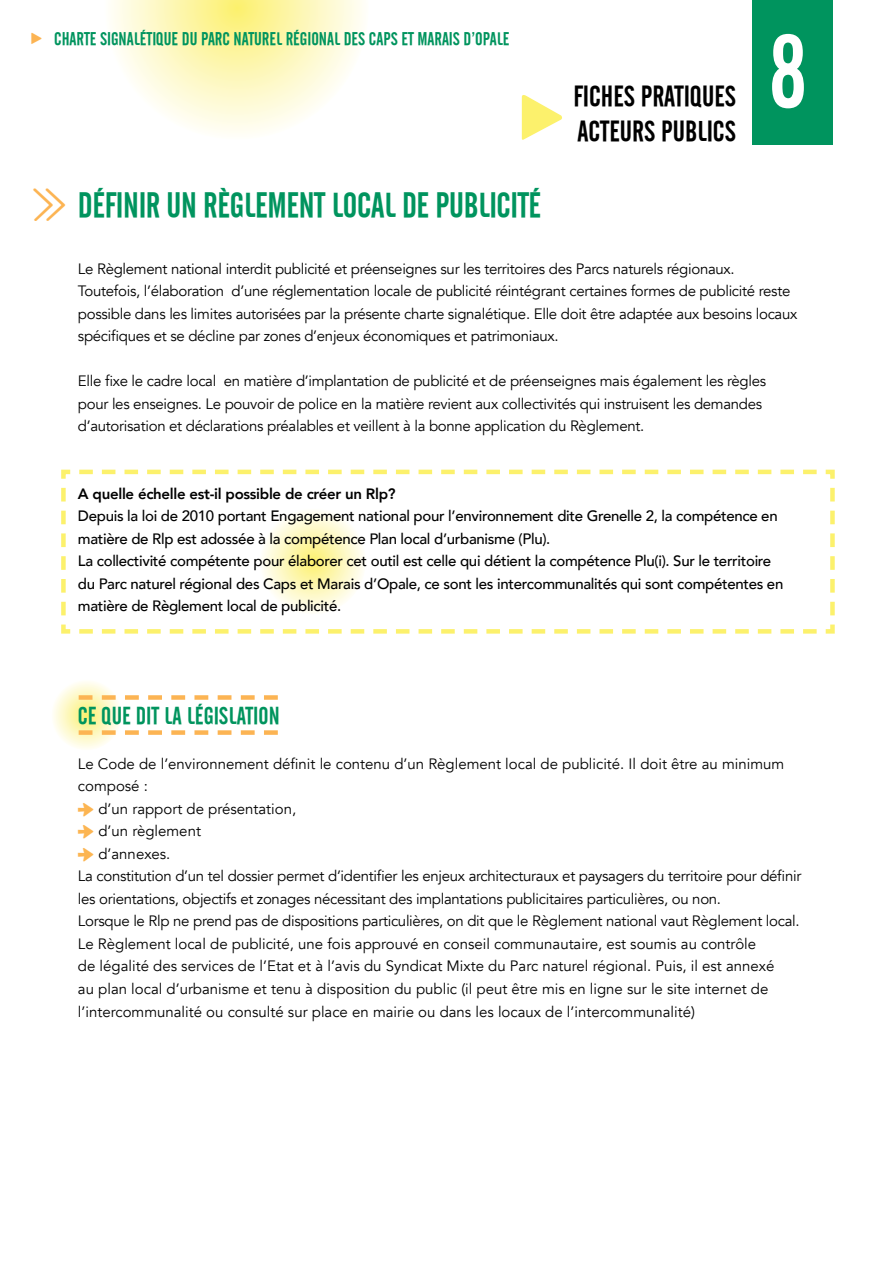
<style>
.page{position:relative;width:893px;height:1263px;background:#fff}
.page>*{position:absolute;margin:0;border:0;box-sizing:border-box;transform-origin:0 0}
.t1{font:101.25px "Cafeta";color:#fff}
.t2{font:72px "For Buttons";color:#fcf16c}
.t3{font:34.5px "Cafeta";letter-spacing:-.01em;color:#00945e}
.t4{font:28.5px "Cafeta";color:#000}
.t5{font:24px "Cafeta";color:#00945e}
.t6{font:18px "Cafeta";color:#00945e}
.t7{font:15px/22.5px "Avenir";color:#000}
.t8{font:15px/22.5px "Avenir";letter-spacing:-.02em;color:#000}
.t9{font:500 15px/22.5px "Avenir";letter-spacing:-.02em;color:#000}
.t10{font:800 15px "Avenir";letter-spacing:-.02em;color:#000}
.s1{font-family:"For Buttons";color:#fcb453}
.s2{font-family:"For Buttons";font-size:36px;color:#fcb453}
.s3{font-family:"Arrowstfb";font-size:13.5px;color:#fcb552}
</style>
<div class="page">
<svg style="left:61px;top:469px;width:774px;height:165px"></svg>
<svg style="left:51px;top:679px;width:71px;height:71px"></svg>
<svg style="left:79px;top:730px;width:199px;height:5px"></svg>
<svg style="left:79px;top:695px;width:199px;height:5px"></svg>
<svg style="left:112px;top:0;width:250px;height:133px"></svg>
<div style="left:752px;top:0;width:81px;height:144px;background:#00945e"></div>
<p class="t6" style="left:28px;top:29px;width:483px"><span class="s1">S</span> CHARTE SIGNALÉTIQUE DU PARC NATUREL RÉGIONAL DES CAPS ET MARAIS D’OPALE</p>
<h2 class="t2" style="left:506px;top:86px;width:72px">S</h2>
<h3 class="t4" style="left:573px;top:81px;width:164px">FICHES PRATIQUES</h3>
<h3 class="t4" style="left:577px;top:115px;width:160px">ACTEURS PUBLICS</h3>
<h3 class="t3" style="left:32px;top:186px;width:511px"><span class="s2">N</span> DÉFINIR UN RÈGLEMENT LOCAL DE PUBLICITÉ</h3>
<h1 class="t1" style="left:769px;top:15px;width:39px">8</h1>
<p class="t8" style="left:78px;top:258px;width:721px">Le Règlement national interdit publicité et préenseignes sur les territoires des Parcs naturels régionaux.<br>Toutefois, l’élaboration d’une réglementation locale de publicité réintégrant certaines formes de publicité reste possible dans les limites autorisées par la présente charte signalétique. Elle doit être adaptée aux besoins locaux spécifiques et se décline par zones d’enjeux économiques et patrimoniaux.</p>
<p class="t8" style="left:78px;top:370px;width:690px">Elle fixe le cadre local en matière d’implantation de publicité et de préenseignes mais également les règles pour les enseignes. Le pouvoir de police en la matière revient aux collectivités qui instruisent les demandes d’autorisation et déclarations préalables et veillent à la bonne application du Règlement.</p>
<p class="t10" style="left:78px;top:482px;width:319px">A quelle échelle est-il possible de créer un Rlp?</p>
<p class="t9" style="left:78px;top:504px;width:707px">Depuis la loi de 2010 portant Engagement national pour l’environnement dite Grenelle 2, la compétence en matière de Rlp est adossée à la compétence Plan local d’urbanisme (Plu).<br>La collectivité compétente pour élaborer cet outil est celle qui détient la compétence Plu(i). Sur le territoire du Parc naturel régional des Caps et Marais d’Opale, ce sont les intercommunalités qui sont compétentes en matière de Règlement local de publicité.</p>
<h3 class="t5" style="left:78px;top:702px;width:203px">CE QUE DIT LA LÉGISLATION</h3>
<p class="t7" style="left:78px;top:753px;width:725px">Le Code de l’environnement définit le contenu d’un Règlement local de publicité. Il doit être au minimum composé :<br><span class="s3">O</span> d’un rapport de présentation,<br><span class="s3">O</span> d’un règlement<br><span class="s3">O</span> d’annexes.<br>La constitution d’un tel dossier permet d’identifier les enjeux architecturaux et paysagers du territoire pour définir les orientations, objectifs et zonages nécessitant des implantations publicitaires particulières, ou non.<br>Lorsque le Rlp ne prend pas de dispositions particulières, on dit que le Règlement national vaut Règlement local.<br>Le Règlement local de publicité, une fois approuvé en conseil communautaire, est soumis au contrôle<br>de légalité des services de l’Etat et à l’avis du Syndicat Mixte du Parc naturel régional. Puis, il est annexé<br>au plan local d’urbanisme et tenu à disposition du public (il peut être mis en ligne sur le site internet de l’intercommunalité ou consulté sur place en mairie ou dans les locaux de l’intercommunalité)</p>
</div>
